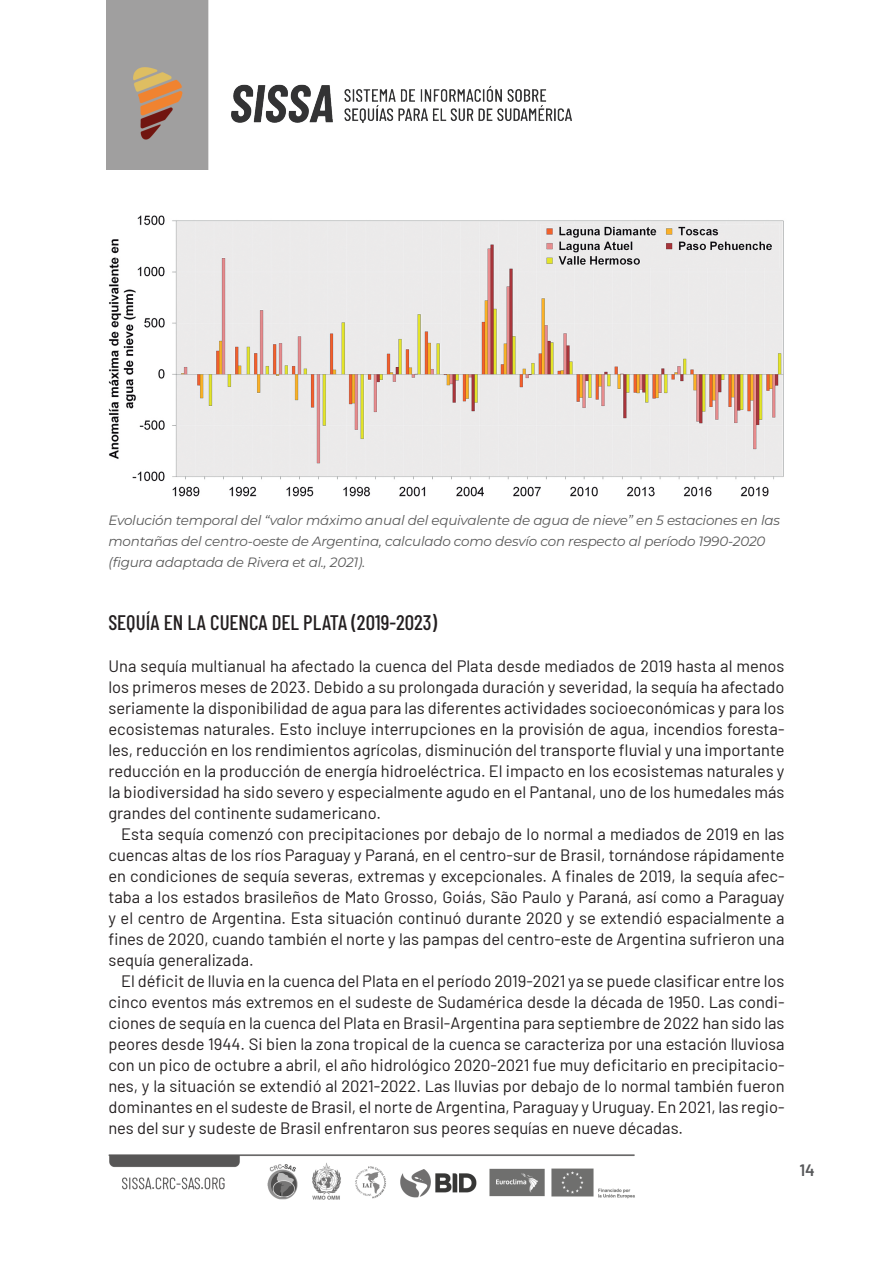
<style>
.page{position:relative;width:893px;height:1263px;background:#fff}
.page>*{position:absolute;margin:0;border:0;box-sizing:border-box;transform-origin:0 0}
.SUBTIT{font:500 21px "Barlow Condensed";color:#231f20}
.TXT{font:16.5px/21px "Barlow";color:#231f20;text-align:justify}
.TXT_1{font:16.5px/21px "Barlow";color:#231f20;text-align:justify}
.t1{font:600 16.5px "Barlow";color:#57585a}
.FUENTE{font:italic 13.5px/21px "Montserrat";letter-spacing:-.015em;color:#595959}
</style>
<div class="page">
<img style="left:106px;top:0;width:466px;height:170px">
<img style="left:108px;top:1154px;width:527px;height:46px">
<img style="left:108px;top:215px;width:676px;height:282px">
<p class="FUENTE" style="left:108px;top:509px;width:673px">Evolución temporal del “valor máximo anual del equivalente de agua de nieve” en 5 estaciones en las montañas del centro-oeste de Argentina, calculado como desvío con respecto al período 1990-2020 (figura adaptada de Rivera et al., 2021).</p>
<p class="SUBTIT" style="left:108px;top:607px;width:330px">SEQUÍA EN LA CUENCA DEL PLATA (2019-2023)</p>
<p class="TXT_1" style="left:108px;top:654px;width:678px">Una sequía multianual ha afectado la cuenca del Plata desde mediados de 2019 hasta al menos los primeros meses de 2023. Debido a su prolongada duración y severidad, la sequía ha afectado seriamente la disponibilidad de agua para las diferentes actividades socioeconómicas y para los ecosistemas naturales. Esto incluye interrupciones en la provisión de agua, incendios foresta&shy;les, reducción en los rendimientos agrícolas, disminución del transporte fluvial y una importante reducción en la producción de energía hidroeléctrica. El impacto en los ecosistemas naturales y la biodiversidad ha sido severo y especialmente agudo en el Pantanal, uno de los humedales más grandes del continente sudamericano.</p>
<p class="TXT" style="left:108px;top:822px;width:678px;text-indent:13px">Esta sequía comenzó con precipitaciones por debajo de lo normal a mediados de 2019 en las cuencas altas de los ríos Paraguay y Paraná, en el centro-sur de Brasil, tornándose rápidamente en condiciones de sequía severas, extremas y excepcionales. A finales de 2019, la sequía afec&shy;taba a los estados brasileños de Mato Grosso, Goiás, São Paulo y Paraná, así como a Paraguay y el centro de Argentina. Esta situación continuó durante 2020 y se extendió espacialmente a fines de 2020, cuando también el norte y las pampas del centro-este de Argentina sufrieron una sequía generalizada.</p>
<p class="TXT" style="left:108px;top:969px;width:678px;text-indent:13px">El déficit de lluvia en la cuenca del Plata en el período 2019-2021 ya se puede clasificar entre los cinco eventos más extremos en el sudeste de Sudamérica desde la década de 1950. Las condi&shy;ciones de sequía en la cuenca del Plata en Brasil-Argentina para septiembre de 2022 han sido las peores desde 1944. Si bien la zona tropical de la cuenca se caracteriza por una estación lluviosa con un pico de octubre a abril, el año hidrológico 2020-2021 fue muy deficitario en precipitacio&shy;nes, y la situación se extendió al 2021-2022. Las lluvias por debajo de lo normal también fueron dominantes en el sudeste de Brasil, el norte de Argentina, Paraguay y Uruguay. En 2021, las regio&shy;nes del sur y sudeste de Brasil enfrentaron sus peores sequías en nueve décadas.</p>
<p class="t1" style="left:799px;top:1158px;width:17px">14</p>
</div>
